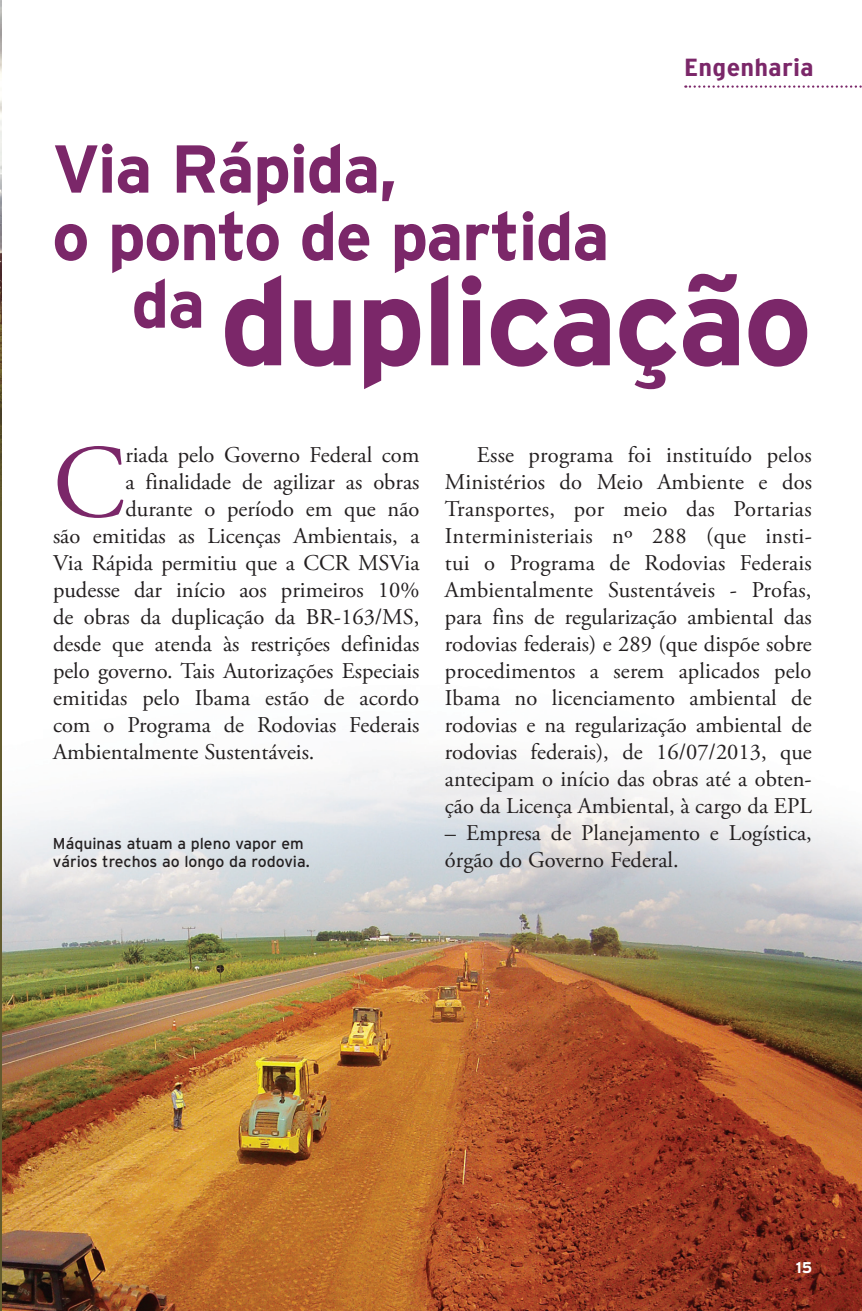
<style>
.page{position:relative;width:862px;height:1311px;background:#fff}
.page>*{position:absolute;margin:0;border:0;box-sizing:border-box;transform-origin:0 0}
.t1{font:700 123.75px "Interstate";letter-spacing:-.025em;color:#7b2769}
.t2{font:103.95px "Adobe Garamond Pro";color:#7b2769}
.t3{font:700 67.5px "Interstate";letter-spacing:-.025em;color:#7b2769}
.t4{font:700 condensed 24.75px "Interstate";letter-spacing:.01em;color:#7b2769;scale:1.2 1}
.t5{font:22.5px/27px "Adobe Garamond Pro";color:#231f20;text-align:justify}
.t6{font:15.75px/18.9px "Interstate";color:#231f20}
.t7{font:700 15.53px "Interstate";color:#fff}
</style>
<div class="page">
<img style="left:0;top:4px;width:862px;height:1307px">
<svg style="left:685px;top:85px;width:177px;height:3px"></svg>
<p class="t4" style="left:684px;top:53px;width:109px">Engenharia</p>
<h3 class="t3" style="left:52px;top:131px;width:346px">Via Rápida,</h3>
<h3 class="t3" style="left:52px;top:199px;width:559px">o ponto de partida</h3>
<h3 class="t3" style="left:132px;top:266px;width:75px">da</h3>
<h1 class="t1" style="left:220px;top:253px;width:593px">duplicação</h1>
<h2 class="t2" style="left:53px;top:421px;width:74px">C</h2>
<p class="t5" style="left:125px;top:442px;width:295px">riada pelo Governo Federal com</p>
<p class="t5" style="left:125px;top:469px;width:295px">a finalidade de agilizar as obras</p>
<p class="t5" style="left:125px;top:496px;width:296px">durante o período em que não</p>
<p class="t5" style="left:53px;top:523px;width:368px">são emitidas as Licenças Ambientais, a</p>
<p class="t5" style="left:53px;top:550px;width:368px">Via Rápida permitiu que a CCR MSVia</p>
<p class="t5" style="left:53px;top:577px;width:368px">pudesse dar início aos primeiros 10%</p>
<p class="t5" style="left:53px;top:604px;width:368px">de obras da duplicação da BR-163/MS,</p>
<p class="t5" style="left:53px;top:631px;width:368px">desde que atenda às restrições definidas</p>
<p class="t5" style="left:53px;top:658px;width:368px">pelo governo. Tais Autorizações Especiais</p>
<p class="t5" style="left:53px;top:685px;width:368px">emitidas pelo Ibama estão de acordo</p>
<p class="t5" style="left:53px;top:712px;width:368px">com o Programa de Rodovias Federais</p>
<p class="t5" style="left:53px;top:739px;width:263px">Ambientalmente Sustentáveis.</p>
<p class="t6" style="left:53px;top:833px;width:258px">Máquinas atuam a pleno vapor em vários trechos ao longo da rodovia.</p>
<p class="t5" style="left:445px;top:442px;width:369px;text-indent:32px">Esse programa foi instituído pelos Ministérios do Meio Ambiente e dos Transportes, por meio das Portarias Interministeriais nº 288 (que insti&shy;tui o Programa de Rodovias Federais Ambientalmente Sustentáveis - Profas, para fins de regularização ambiental das rodovias federais) e 289 (que dispõe sobre procedimentos a serem aplicados pelo Ibama no licenciamento ambiental de rodovias e na regularização ambiental de rodovias federais), de 16/07/2013, que antecipam o início das obras até a obten&shy;ção da Licença Ambiental, à cargo da EPL</p>
<p class="t5" style="left:445px;top:820px;width:368px">– Empresa de Planejamento e Logística, órgão do Governo Federal.</p>
<p class="t7" style="left:796px;top:1258px;width:18px">15</p>
</div>
